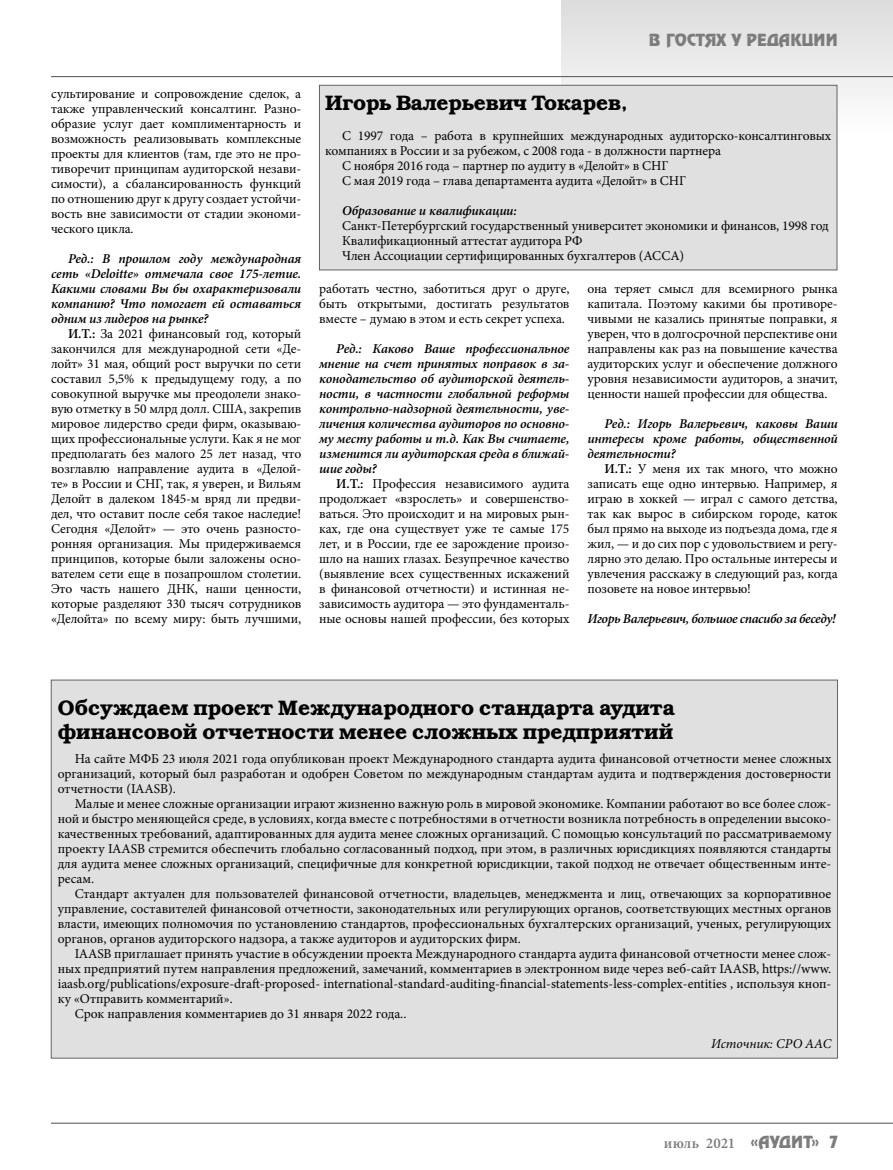
<style>
.page{position:relative;width:893px;height:1170px;background:#fff}
.page>*{position:absolute;margin:0;border:0;box-sizing:border-box;transform-origin:0 0}
.t1{font:700 21px/24px "Bookman C";color:#000}
.t2{font:15px "AG Zeppelin C";letter-spacing:.01em;color:#7c7c7c}
.t3{font:600 15px "Minion Pro";letter-spacing:.01em;color:#7c7c7c}
.t4{font:13.5px/15px "Minion Pro";letter-spacing:-.005em;color:#000;text-align:justify}
.t5{font:italic 600 13.5px/15px "Minion Pro";letter-spacing:-.015em;color:#000;text-align:justify}
.t6{font:italic 13.5px "Minion Pro";letter-spacing:-.005em;color:#000}
.s1{font-weight:600}
.s2{font-family:"AG Zeppelin C";font-weight:400}
</style>
<div class="page">
<div style="left:561px;top:0;width:332px;height:138px;background:linear-gradient(to bottom,#dcdcdc,#fbfbfb)"></div>
<hr style="left:51px;top:76px;width:842px;height:1px;background:#636363">
<hr style="left:51px;top:1122px;width:842px;height:1px;background:#636363">
<div style="left:319px;top:85px;width:518px;height:185px;background:#e0e0e0;border:1px solid #636363"></div>
<div style="left:51px;top:679px;width:787px;height:379px;background:#e0e0e0;border:1px solid #636363"></div>
<p class="t4" style="left:51px;top:86px;width:252px">сультирование и сопровождение сделок, а также управленческий консалтинг. Разно&shy;образие услуг дает комплиментарность и возможность реализовывать комплексные проекты для клиентов (там, где это не про&shy;тиворечит принципам аудиторской незави&shy;симости), а сбалансированность функций по отношению друг к другу создает устойчи&shy;вость вне зависимости от стадии экономи&shy;ческого цикла.</p>
<p class="t5" style="left:51px;top:251px;width:252px;text-indent:17px">Ред.: В прошлом году международная сеть «Deloitte» отмечала свое 175-летие.<br>Какими словами Вы бы охарактеризовали компанию? Что помогает ей оставаться одним из лидеров на рынке?</p>
<p class="t4" style="left:51px;top:326px;width:252px;text-indent:17px"><span class="s1">И.Т.:</span> За 2021 финансовый год, который закончился для международной сети «Де&shy;лойт» 31 мая, общий рост выручки по сети составил 5,5% к предыдущему году, а по совокупной выручке мы преодолели знако&shy;вую отметку в 50 млрд долл. США, закрепив мировое лидерство среди фирм, оказываю&shy;щих профессиональные услуги. Как я не мог предполагать без малого 25 лет назад, что возглавлю направление аудита в «Делой&shy;те» в России и СНГ, так, я уверен, и Вильям Делойт в далеком 1845-м вряд ли предви&shy;дел, что оставит после себя такое наследие!<br>Сегодня «Делойт» — это очень разносто&shy;ронняя организация. Мы придерживаемся принципов, которые были заложены осно&shy;вателем сети еще в позапрошлом столетии.<br>Это часть нашего ДНК, наши ценности, которые разделяют 330 тысяч сотрудников «Делойта» по всему миру: быть лучшими,</p>
<p class="t2" style="left:649px;top:31px;width:190px">В ГОСТЯХ У РЕДАКЦИИ</p>
<h1 class="t1" style="left:325px;top:91px;width:304px">Игорь Валерьевич Токарев,</h1>
<p class="t4" style="left:342px;top:128px;width:490px">С 1997 года – работа в крупнейших международных аудиторско-консалтинговых</p>
<p class="t4" style="left:325px;top:143px;width:397px">компаниях в России и за рубежом, с 2008 года - в должности партнера</p>
<p class="t4" style="left:342px;top:158px;width:328px">С ноября 2016 года – партнер по аудиту в «Делойт» в СНГ</p>
<p class="t4" style="left:342px;top:173px;width:345px">С мая 2019 года – глава департамента аудита «Делойт» в СНГ</p>
<p class="t5" style="left:342px;top:203px;width:176px">Образование и квалификации:</p>
<p class="t4" style="left:342px;top:218px;width:488px;text-align:left">Санкт-Петербургский государственный университет экономики и финансов, 1998 год<br>Квалификационный аттестат аудитора РФ<br>Член Ассоциации сертифицированных бухгалтеров (АССА)</p>
<p class="t4" style="left:319px;top:281px;width:252px">работать честно, заботиться друг о друге, быть открытыми, достигать результатов вместе – думаю в этом и есть секрет успеха.</p>
<p class="t5" style="left:319px;top:341px;width:252px;text-indent:17px">Ред.: Каково Ваше профессиональное мнение на счет принятых поправок в за&shy;конодательство об аудиторской деятель&shy;ности, в частности глобальной реформы контрольно-надзорной деятельности, уве&shy;личения количества аудиторов по основно&shy;му месту работы и т.д. Как Вы считаете, изменится ли аудиторская среда в ближай&shy;шие годы?</p>
<p class="t4" style="left:319px;top:476px;width:252px;text-indent:17px"><span class="s1">И.Т.:</span> Профессия независимого аудита продолжает «взрослеть» и совершенство&shy;ваться. Это происходит и на мировых рын&shy;ках, где она существует уже те самые 175 лет, и в России, где ее зарождение произо&shy;шло на наших глазах. Безупречное качество (выявление всех существенных искажений в финансовой отчетности) и истинная не&shy;зависимость аудитора — это фундаменталь&shy;ные основы нашей профессии, без которых</p>
<p class="t4" style="left:587px;top:281px;width:252px">она теряет смысл для всемирного рынка капитала. Поэтому какими бы противоре&shy;чивыми не казались принятые поправки, я уверен, что в долгосрочной перспективе они направлены как раз на повышение качества аудиторских услуг и обеспечение должного уровня независимости аудиторов, а значит, ценности нашей профессии для общества.</p>
<p class="t5" style="left:587px;top:416px;width:252px;text-indent:17px">Ред.: Игорь Валерьевич, каковы Ваши интересы кроме работы, общественной деятельности?</p>
<p class="t4" style="left:587px;top:461px;width:252px;text-indent:17px"><span class="s1">И.Т.:</span> У меня их так много, что можно записать еще одно интервью. Например, я играю в хоккей — играл с самого детства, так как вырос в сибирском городе, каток был прямо на выходе из подъезда дома, где я жил, — и до сих пор с удовольствием и регу&shy;лярно это делаю. Про остальные интересы и увлечения расскажу в следующий раз, когда позовете на новое интервью!</p>
<p class="t5" style="left:587px;top:611px;width:250px">Игорь Валерьевич, большое спасибо за беседу!</p>
<h1 class="t1" style="left:58px;top:695px;width:619px">Обсуждаем проект Международного стандарта аудита финансовой отчетности менее сложных предприятий</h1>
<p class="t4" style="left:58px;top:750px;width:775px;text-indent:17px">На сайте МФБ 23 июля 2021 года опубликован проект Международного стандарта аудита финансовой отчетности менее сложных организаций, который был разработан и одобрен Советом по международным стандартам аудита и подтверждения достоверности отчетности (IAASB).</p>
<p class="t4" style="left:58px;top:795px;width:775px;text-indent:17px">Малые и менее сложные организации играют жизненно важную роль в мировой экономике. Компании работают во все более слож&shy;ной и быстро меняющейся среде, в условиях, когда вместе с потребностями в отчетности возникла потребность в определении высоко&shy;качественных требований, адаптированных для аудита менее сложных организаций. С помощью консультаций по рассматриваемому проекту IAASB стремится обеспечить глобально согласованный подход, при этом, в различных юрисдикциях появляются стандарты для аудита менее сложных организаций, специфичные для конкретной юрисдикции, такой подход не отвечает общественным инте&shy;ресам.</p>
<p class="t4" style="left:58px;top:885px;width:775px;text-indent:17px">Стандарт актуален для пользователей финансовой отчетности, владельцев, менеджмента и лиц, отвечающих за корпоративное управление, составителей финансовой отчетности, законодательных или регулирующих органов, соответствующих местных органов власти, имеющих полномочия по установлению стандартов, профессиональных бухгалтерских организаций, ученых, регулирующих органов, органов аудиторского надзора, а также аудиторов и аудиторских фирм.</p>
<p class="t4" style="left:75px;top:945px;width:758px">IAASB приглашает принять участие в обсуждении проекта Международного стандарта аудита финансовой отчетности менее слож-</p>
<p class="t4" style="left:58px;top:960px;width:775px">ных предприятий путем направления предложений, замечаний, комментариев в электронном виде через веб-сайт IAASB, https://www.</p>
<p class="t4" style="left:58px;top:975px;width:775px">iaasb.org/publications/exposure-draft-proposed- international-standard-auditing-financial-statements-less-complex-entities , используя кноп-</p>
<p class="t4" style="left:58px;top:990px;width:177px">ку «Отправить комментарий».</p>
<p class="t4" style="left:75px;top:1005px;width:333px">Срок направления комментариев до 31 января 2022 года..</p>
<p class="t6" style="left:711px;top:1034px;width:122px">Источник: СРО ААС</p>
<p class="t3" style="left:664px;top:1133px;width:175px">июль 2021 <span class="s2">«АУДИТ» 7</span></p>
</div>
